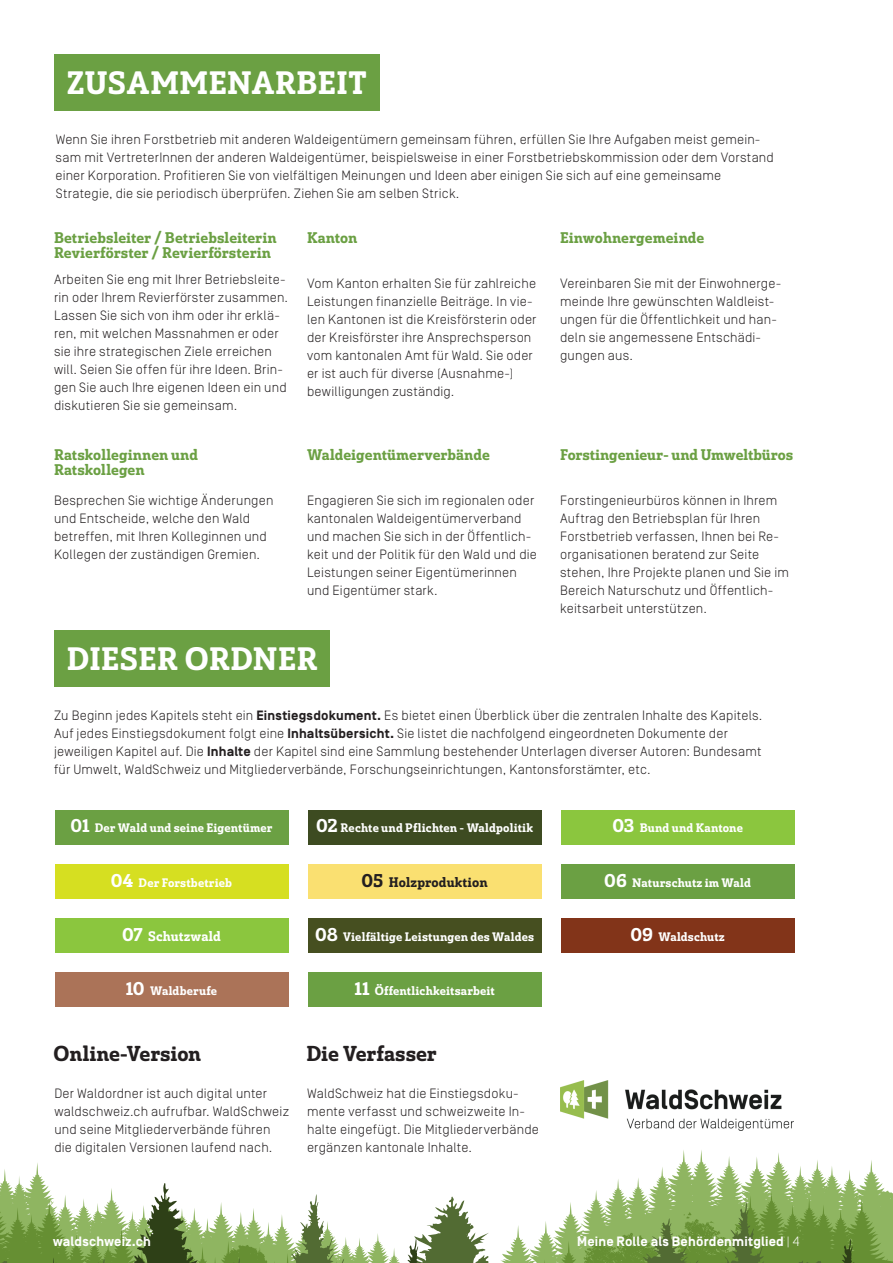
<style>
.page{position:relative;width:893px;height:1263px;background:#fff}
.page>*{position:absolute;margin:0;border:0;box-sizing:border-box;transform-origin:0 0}
.t1{font:31.5px "Solitas Slab Nor Dem";letter-spacing:.015em;color:#fff}
.t2{font:21px "Solitas Slab Nor Dem";color:#231f20}
.t3{font:15px/15px "Solitas Slab Nor Dem";letter-spacing:.005em;color:#6ba043}
.t4{font:300 13.5px/18px "Simplon Norm";letter-spacing:.015em;color:#231f20}
.t5{font:700 13.5px "Simplon Norm";letter-spacing:.015em;color:#fff}
.t6{font:13.5px "Solitas Slab Nor Dem";letter-spacing:.01em;color:#231f20}
.t7{font:13.5px "Solitas Slab Nor Dem";letter-spacing:.01em;color:#fff}
.t8{font:12px "Solitas Slab Nor Dem";letter-spacing:.015em;color:#fff}
.s1{font-weight:700}
.s2{font-size:18px}
.s3{font-weight:300}
</style>
<div class="page">
<div style="left:54px;top:54px;width:325px;height:57px;background:#6ba043"></div>
<div style="left:54px;top:630px;width:276px;height:57px;background:#6ba043"></div>
<div style="left:55px;top:810px;width:233px;height:34px;background:#6ba043"></div>
<div style="left:55px;top:864px;width:233px;height:35px;background:#d6df21"></div>
<div style="left:55px;top:918px;width:233px;height:35px;background:#8bc63e"></div>
<div style="left:55px;top:972px;width:233px;height:35px;background:#ab7358"></div>
<div style="left:308px;top:810px;width:233px;height:34px;background:#3d4b21"></div>
<div style="left:308px;top:864px;width:233px;height:35px;background:#fae071"></div>
<div style="left:308px;top:918px;width:233px;height:35px;background:#464f20"></div>
<div style="left:308px;top:972px;width:233px;height:35px;background:#6ba043"></div>
<div style="left:561px;top:810px;width:233px;height:34px;background:#8bc63e"></div>
<div style="left:561px;top:864px;width:233px;height:35px;background:#6ba043"></div>
<div style="left:561px;top:918px;width:233px;height:35px;background:#823419"></div>
<svg style="left:0;top:1150px;width:883px;height:38px"></svg>
<svg style="left:532px;top:1188px;width:353px;height:75px"></svg>
<svg style="left:583px;top:1190px;width:310px;height:73px;background:#81a555"></svg>
<svg style="left:0;top:1183px;width:532px;height:80px"></svg>
<img style="left:561px;top:1080px;width:232px;height:51px">
<h1 class="t1" style="left:67px;top:62px;width:301px">ZUSAMMENARBEIT</h1>
<p class="t4" style="left:55px;top:131px;width:720px">Wenn Sie ihren Forstbetrieb mit anderen Waldeigentümern gemeinsam führen, erfüllen Sie Ihre Aufgaben meist gemein&shy;sam mit VertreterInnen der anderen Waldeigentümer, beispielsweise in einer Forstbetriebskommission oder dem Vorstand einer Korporation. Profitieren Sie von vielfältigen Meinungen und Ideen aber einigen Sie sich auf eine gemeinsame Strategie, die sie periodisch überprüfen. Ziehen Sie am selben Strick.</p>
<p class="t3" style="left:54px;top:231px;width:224px">Betriebsleiter / Betriebsleiterin<br>Revierförster / Revierförsterin</p>
<p class="t3" style="left:307px;top:231px;width:52px">Kanton</p>
<p class="t3" style="left:560px;top:231px;width:146px">Einwohnergemeinde</p>
<p class="t4" style="left:54px;top:270px;width:236px">Arbeiten Sie eng mit Ihrer Betriebsleite&shy;rin oder Ihrem Revierförster zusammen.<br>Lassen Sie sich von ihm oder ihr erklä&shy;ren, mit welchen Massnahmen er oder sie ihre strategischen Ziele erreichen will. Seien Sie offen für ihre Ideen. Brin&shy;gen Sie auch Ihre eigenen Ideen ein und diskutieren Sie sie gemeinsam.</p>
<p class="t4" style="left:307px;top:275px;width:231px">Vom Kanton erhalten Sie für zahlreiche Leistungen finanzielle Beiträge. In vie&shy;len Kantonen ist die Kreisförsterin oder der Kreisförster ihre Ansprechsperson vom kantonalen Amt für Wald. Sie oder er ist auch für diverse (Ausnahme-) bewilligungen zuständig.</p>
<p class="t4" style="left:560px;top:274px;width:223px">Vereinbaren Sie mit der Einwohnerge&shy;meinde Ihre gewünschten Waldleist&shy;ungen für die Öffentlichkeit und han&shy;deln sie angemessene Entschädi&shy;gungen aus.</p>
<p class="t3" style="left:54px;top:448px;width:146px">Ratskolleginnen und<br>Ratskollegen</p>
<p class="t3" style="left:307px;top:448px;width:184px">Waldeigentümerverbände</p>
<p class="t3" style="left:560px;top:448px;width:235px">Forstingenieur- und Umweltbüros</p>
<p class="t4" style="left:54px;top:491px;width:221px">Besprechen Sie wichtige Änderungen und Entscheide, welche den Wald betreffen, mit Ihren Kolleginnen und Kollegen der zuständigen Gremien.</p>
<p class="t4" style="left:307px;top:491px;width:231px">Engagieren Sie sich im regionalen oder kantonalen Waldeigentümerverband und machen Sie sich in der Öffentlich&shy;keit und der Politik für den Wald und die Leistungen seiner Eigentümerinnen und Eigentümer stark.</p>
<p class="t4" style="left:560px;top:491px;width:230px">Forstingenieurbüros können in Ihrem Auftrag den Betriebsplan für Ihren Forstbetrieb verfassen, Ihnen bei Re&shy;organisationen beratend zur Seite stehen, Ihre Projekte planen und Sie im Bereich Naturschutz und Öffentlich&shy;keitsarbeit unterstützen.</p>
<h1 class="t1" style="left:67px;top:639px;width:252px">DIESER ORDNER</h1>
<p class="t4" style="left:54px;top:706px;width:710px">Zu Beginn jedes Kapitels steht ein <span class="s1">Einstiegsdokument.</span> Es bietet einen Überblick über die zentralen Inhalte des Kapitels.<br>Auf jedes Einstiegsdokument folgt eine <span class="s1">Inhaltsübersicht.</span> Sie listet die nachfolgend eingeordneten Dokumente der jeweiligen Kapitel auf. Die <span class="s1">Inhalte</span> der Kapitel sind eine Sammlung bestehender Unterlagen diverser Autoren: Bundesamt für Umwelt, WaldSchweiz und Mitgliederverbände, Forschungseinrichtungen, Kantonsforstämter, etc.</p>
<p class="t8" style="left:71px;top:820px;width:203px"><span class="s2">01</span> Der Wald und seine Eigentümer</p>
<p class="t8" style="left:111px;top:875px;width:123px"><span class="s2">04</span> Der Forstbetrieb</p>
<p class="t7" style="left:122px;top:928px;width:100px"><span class="s2">07</span> Schutzwald</p>
<p class="t8" style="left:126px;top:982px;width:93px"><span class="s2">10</span> Waldberufe</p>
<p class="t8" style="left:316px;top:820px;width:218px"><span class="s2">02</span> Rechte und Pflichten - Waldpolitik</p>
<p class="t6" style="left:362px;top:874px;width:127px"><span class="s2">05</span> Holzproduktion</p>
<p class="t8" style="left:315px;top:929px;width:220px"><span class="s2">08</span> Vielfältige Leistungen des Waldes</p>
<p class="t8" style="left:355px;top:982px;width:142px"><span class="s2">11</span> Öffentlichkeitsarbeit</p>
<h2 class="t2" style="left:54px;top:1039px;width:149px">Online-Version</h2>
<h2 class="t2" style="left:306px;top:1039px;width:132px">Die Verfasser</h2>
<p class="t4" style="left:54px;top:1085px;width:236px">Der Waldordner ist auch digital unter waldschweiz.ch aufrufbar. WaldSchweiz und seine Mitgliederverbände führen die digitalen Versionen laufend nach.</p>
<p class="t4" style="left:307px;top:1085px;width:233px">WaldSchweiz hat die Einstiegsdoku&shy;mente verfasst und schweizweite In&shy;halte eingefügt. Die Mitgliederverbände ergänzen kantonale Inhalte.</p>
<p class="t8" style="left:612px;top:820px;width:132px"><span class="s2">03</span> Bund und Kantone</p>
<p class="t8" style="left:604px;top:875px;width:148px"><span class="s2">06</span> Naturschutz im Wald</p>
<p class="t8" style="left:630px;top:929px;width:96px"><span class="s2">09</span> Waldschutz</p>
<p class="t5" style="left:53px;top:1233px;width:99px">waldschweiz.ch</p>
<p class="t5" style="left:577px;top:1233px;width:224px">Meine Rolle als Behördenmitglied <span class="s3">| 4</span></p>
</div>
